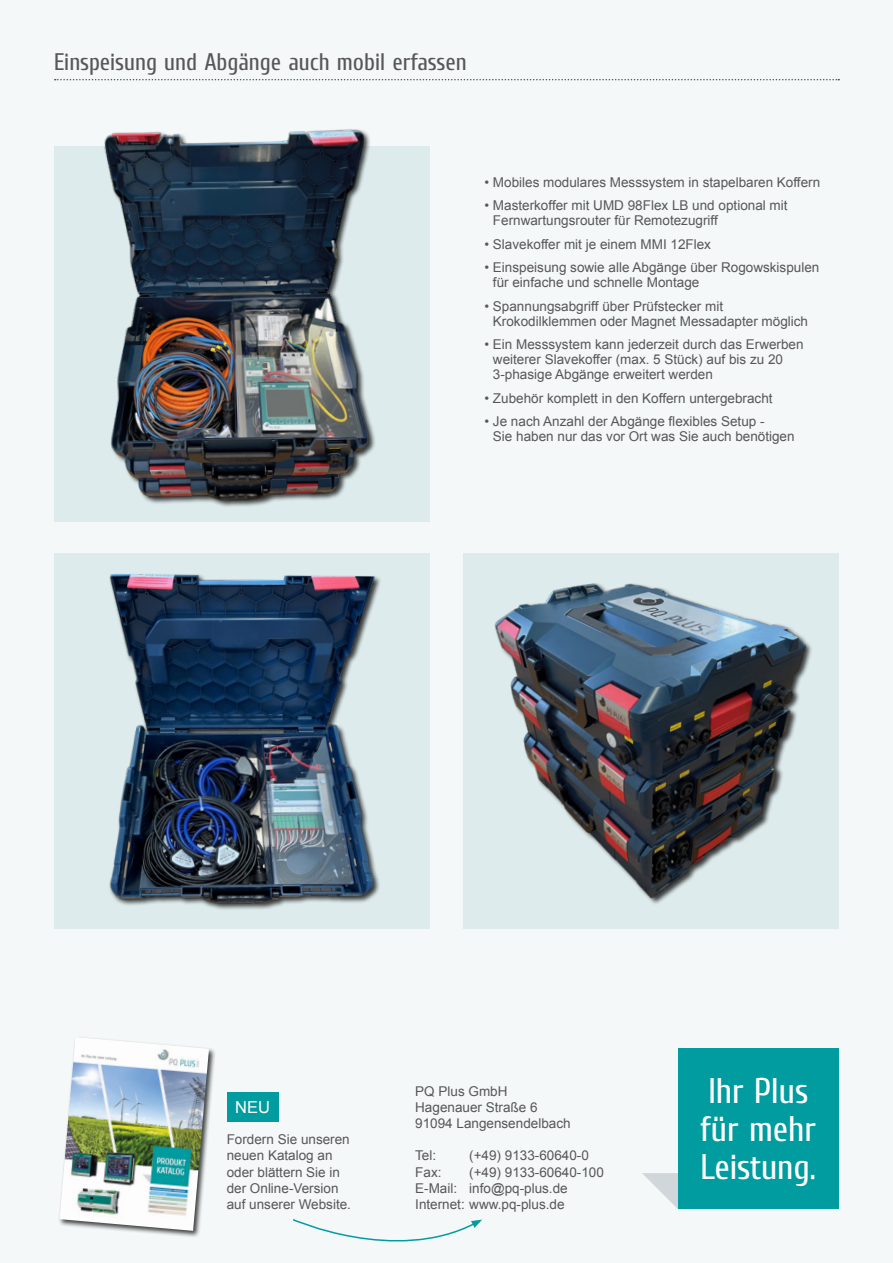
<style>
.page{position:relative;width:893px;height:1263px;background:#f4f8f9}
.page>*{position:absolute;margin:0;border:0;box-sizing:border-box;transform-origin:0 0}
.t1{font:35.7px/38.2px "Cuprum";color:#fff}
.t2{font:24px "Cuprum";color:#575756}
.t3{font:16.5px "Arial";color:#fff}
.t4{font:13.5px/16.2px "Arial";color:#575756}
</style>
<div class="page">
<div style="left:54px;top:553px;width:375px;height:376px;background:#deebec"></div>
<div style="left:463px;top:553px;width:376px;height:376px;background:#deebec"></div>
<div style="left:54px;top:146px;width:375px;height:376px;background:#deebec"></div>
<svg style="left:293px;top:1219px;width:189px;height:23px"></svg>
<div style="left:227px;top:1093px;width:52px;height:29px;background:#009ca0"></div>
<svg style="left:642px;top:1173px;width:36px;height:36px"></svg>
<div style="left:678px;top:1048px;width:161px;height:161px;background:#009ca0"></div>
<div style="left:58px;top:1036px;width:159px;height:202px;background:#000;opacity:.75"></div>
<img style="left:60px;top:1037px;width:149px;height:194px">
<svg style="left:55px;top:79px;width:784px;height:1px"></svg>
<img style="left:494px;top:583px;width:316px;height:320px">
<img style="left:109px;top:574px;width:272px;height:334px">
<img style="left:104px;top:129px;width:271px;height:374px">
<h2 class="t2" style="left:54px;top:48px;width:414px">Einspeisung und Abgänge auch mobil erfassen</h2>
<p class="t4" style="left:484px;top:174px;width:337px">• Mobiles modulares Messsystem in stapelbaren Koffern</p>
<p class="t4" style="left:493px;top:198px;width:296px;line-height:15px;text-indent:-9px">• Masterkoffer mit UMD 98Flex LB und optional mit<br>Fernwartungsrouter für Remotezugriff</p>
<p class="t4" style="left:484px;top:236px;width:228px">• Slavekoffer mit je einem MMI 12Flex</p>
<p class="t4" style="left:493px;top:260px;width:328px;line-height:15px;text-indent:-9px">• Einspeisung sowie alle Abgänge über Rogowskispulen für einfache und schnelle Montage</p>
<p class="t4" style="left:493px;top:299px;width:317px;line-height:15px;text-indent:-9px">• Spannungsabgriff über Prüfstecker mit<br>Krokodilklemmen oder Magnet Messadapter möglich</p>
<p class="t4" style="left:493px;top:337px;width:312px;line-height:15px;text-indent:-9px">• Ein Messsystem kann jederzeit durch das Erwerben weiterer Slavekoffer (max. 5 Stück) auf bis zu 20<br>3-phasige Abgänge erweitert werden</p>
<p class="t4" style="left:484px;top:390px;width:290px">• Zubehör komplett in den Koffern untergebracht</p>
<p class="t4" style="left:493px;top:414px;width:303px;line-height:15px;text-indent:-9px">• Je nach Anzahl der Abgänge flexibles Setup -<br>Sie haben nur das vor Ort was Sie auch benötigen</p>
<p class="t3" style="left:235px;top:1097px;width:36px">NEU</p>
<p class="t4" style="left:227px;top:1131px;width:126px">Fordern Sie unseren neuen Katalog an oder blättern Sie in der Online-Version auf unserer Website.</p>
<p class="t4" style="left:415px;top:1083px;width:157px">PQ Plus GmbH<br>Hagenauer Straße 6<br>91094 Langensendelbach</p>
<p class="t4" style="left:415px;top:1148px;width:23px">Tel:</p>
<p class="t4" style="left:469px;top:1148px;width:121px">(+49) 9133-60640-0</p>
<p class="t4" style="left:415px;top:1164px;width:28px">Fax:</p>
<p class="t4" style="left:415px;top:1164px;width:190px;text-indent:54px">(+49) 9133-60640-100<br>E-Mail: info@pq-plus.de<br>Internet: www.pq-plus.de</p>
<h1 class="t1" style="left:701px;top:1071px;width:117px">Ihr Plus für mehr<br>Leistung.</h1>
</div>
